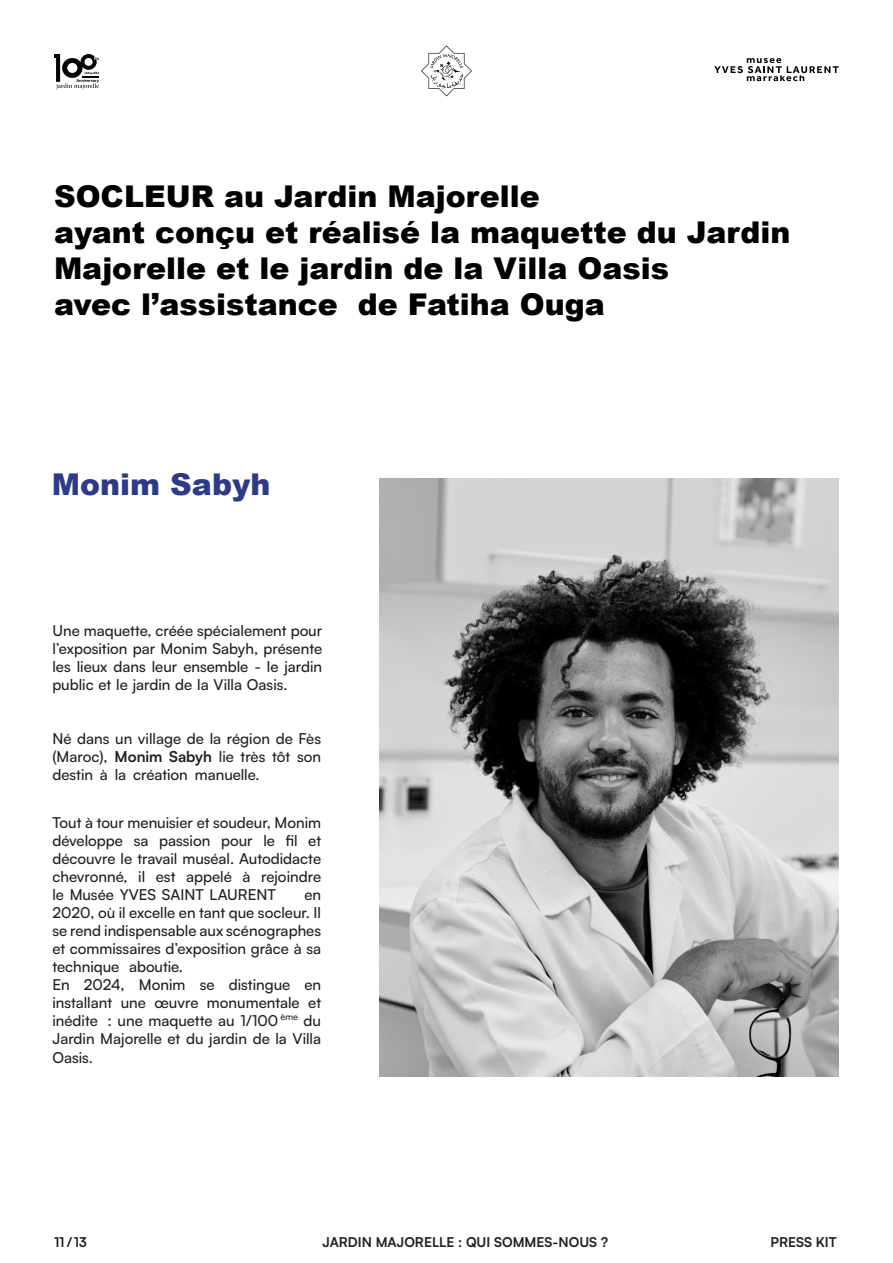
<style>
.page{position:relative;width:893px;height:1263px;background:#fff}
.page>*{position:absolute;margin:0;border:0;box-sizing:border-box;transform-origin:0 0}
.TITRE_SUB{font:900 30px/36px "Arial";color:#000001}
.titre{font:900 30px "Arial";color:#2c3a87}
.Paragraph_Style_2{font:500 15px/18px "Satoshi";color:#231f20;text-align:right}
.up{font:500 15px/18px "Satoshi";color:#231f20}
.margin{font:700 13.5px "Satoshi";color:#231f20}
.up-2{font:500 9px "Satoshi";color:#231f20}
.s1{font-weight:700}
</style>
<div class="page">
<svg style="left:421px;top:45px;width:51px;height:51px"></svg>
<svg style="left:714px;top:58px;width:125px;height:23px"></svg>
<svg style="left:54px;top:54px;width:45px;height:35px"></svg>
<img style="left:380px;top:479px;width:459px;height:598px">
<p class="TITRE_SUB" style="left:54px;top:178px;width:487px">SOCLEUR au Jardin Majorelle</p>
<p class="TITRE_SUB" style="left:54px;top:214px;width:738px">ayant conçu et réalisé la maquette du Jardin<br>Majorelle et le jardin de la Villa Oasis</p>
<p class="TITRE_SUB" style="left:358px;top:286px;width:249px">de Fatiha Ouga</p>
<p class="TITRE_SUB" style="left:54px;top:286px;width:285px">avec ’l assistance</p>
<p class="titre" style="left:52px;top:463px;width:220px">Monim Sabyh</p>
<p class="Paragraph_Style_2" style="left:52px;top:621px;width:271px;text-align:justify">Une maquette, créée spécialement pour ’l exposition par Monim Sabyh, présente les lieux dans leur ensemble - le jardin public et le jardin de la Villa Oasis.</p>
<p class="Paragraph_Style_2" style="left:52px;top:729px;width:270px">Né dans un village de la région de Fès</p>
<p class="Paragraph_Style_2" style="left:52px;top:747px;width:270px">(Maroc ,) <span class="s1">Monim Sabyh</span> lie très tôt son</p>
<p class="Paragraph_Style_2" style="left:195px;top:765px;width:66px">manuelle.</p>
<p class="Paragraph_Style_2" style="left:52px;top:765px;width:42px">destin</p>
<p class="Paragraph_Style_2" style="left:52px;top:813px;width:270px">Tout à tour menuisier et soudeur, Monim et</p>
<p class="Paragraph_Style_2" style="left:115px;top:765px;width:13px">la</p>
<p class="Paragraph_Style_2" style="left:133px;top:765px;width:56px">création</p>
<p class="Paragraph_Style_2" style="left:100px;top:765px;width:10px">à</p>
<p class="Paragraph_Style_2" style="left:52px;top:831px;width:72px">développe</p>
<p class="Paragraph_Style_2" style="left:52px;top:849px;width:270px">découvre le travail muséal. Autodidacte</p>
<p class="Paragraph_Style_2" style="left:261px;top:867px;width:61px">rejoindre</p>
<p class="Paragraph_Style_2" style="left:263px;top:831px;width:13px">le</p>
<p class="Paragraph_Style_2" style="left:286px;top:831px;width:13px">fil</p>
<p class="Paragraph_Style_2" style="left:159px;top:831px;width:53px">passion</p>
<p class="Paragraph_Style_2" style="left:134px;top:831px;width:16px">sa</p>
<p class="Paragraph_Style_2" style="left:221px;top:831px;width:33px">pour</p>
<p class="Paragraph_Style_2" style="left:52px;top:867px;width:77px">chevronné,</p>
<p class="Paragraph_Style_2" style="left:138px;top:867px;width:8px">il</p>
<p class="Paragraph_Style_2" style="left:186px;top:867px;width:47px">appelé</p>
<p class="Paragraph_Style_2" style="left:242px;top:867px;width:10px">à</p>
<p class="Paragraph_Style_2" style="left:156px;top:867px;width:21px">est</p>
<p class="Paragraph_Style_2" style="left:52px;top:885px;width:225px">le Musée YVES SAINT LAURENT</p>
<p class="Paragraph_Style_2" style="left:52px;top:903px;width:270px">2020, où il excelle en tant que socleur Il.</p>
<p class="Paragraph_Style_2" style="left:52px;top:921px;width:270px">se rend indispensable aux scénographes</p>
<p class="Paragraph_Style_2" style="left:52px;top:939px;width:270px">et commissaires d’exposition grâce à sa</p>
<p class="Paragraph_Style_2" style="left:129px;top:957px;width:56px">aboutie.</p>
<p class="Paragraph_Style_2" style="left:304px;top:885px;width:18px">en</p>
<p class="Paragraph_Style_2" style="left:52px;top:957px;width:69px">technique</p>
<p class="up" style="left:52px;top:975px;width:19px">En</p>
<p class="up" style="left:84px;top:975px;width:42px">2024,</p>
<p class="up" style="left:139px;top:975px;width:48px">Monim</p>
<p class="up" style="left:200px;top:975px;width:16px">se</p>
<p class="up" style="left:229px;top:975px;width:63px">distingue</p>
<p class="up" style="left:304px;top:975px;width:18px">en</p>
<p class="up" style="left:52px;top:993px;width:61px">installant</p>
<p class="up" style="left:121px;top:993px;width:27px">une</p>
<p class="up" style="left:155px;top:993px;width:45px">œuvre</p>
<p class="up" style="left:207px;top:993px;width:94px">monumentale</p>
<p class="up" style="left:308px;top:993px;width:14px">et</p>
<p class="up-2" style="left:280px;top:1011px;width:19px">ème</p>
<p class="up" style="left:108px;top:1011px;width:172px">: une maquette au 1/100</p>
<p class="up" style="left:52px;top:1011px;width:270px">inédite<br>Jardin Majorelle et du jardin de la Villa<br>Oasis.</p>
<p class="up" style="left:304px;top:1011px;width:19px">du</p>
<p class="margin" style="left:54px;top:1232px;width:34px">11/13</p>
<p class="margin" style="left:322px;top:1232px;width:287px">JARDIN MAJORELLE : QUI SOMMES-NOUS ?</p>
<p class="margin" style="left:770px;top:1232px;width:68px">PRESS KIT</p>
</div>
